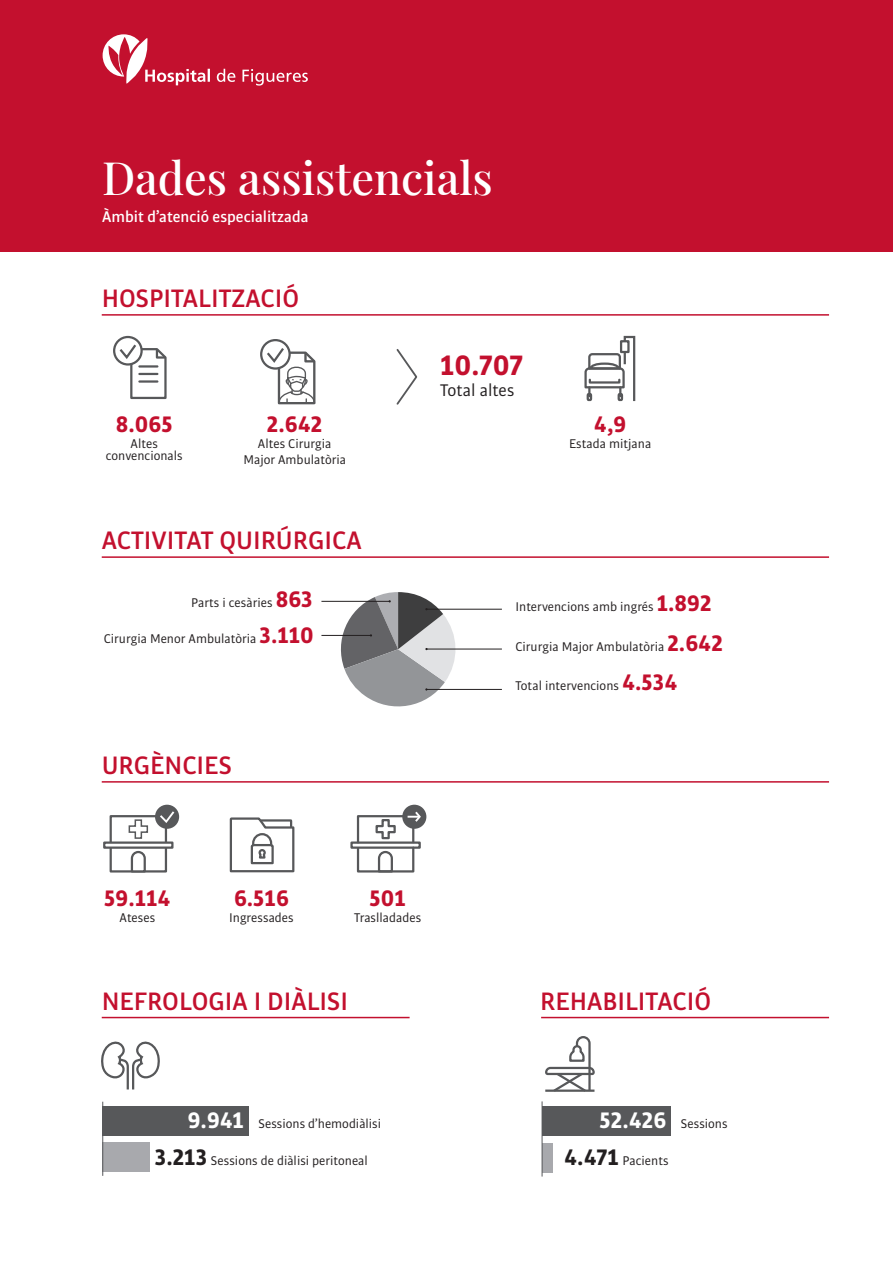
<style>
.page{position:relative;width:893px;height:1263px;background:#fff}
.page>*{position:absolute;margin:0;border:0;box-sizing:border-box;transform-origin:0 0}
.t1{font:500 45px "Playfair Display";color:#fff}
.t2{font:700 30px "Bulo";color:#c3102e}
.t3{font:500 27px "Bulo";color:#c3102e}
.t4{font:700 24px "Bulo";color:#c3102e}
.t5{font:18px "Bulo";color:#231f20}
.t6{font:500 16.5px "Bulo";color:#fff}
.t7{font:13.5px/12px "Bulo";color:#231f20;text-align:center}
.s1{font-weight:700;font-size:24px;color:#c3102e}
.s2{font-weight:700;font-size:24px;color:#fff}
.s3{font-weight:700;font-size:24px}
</style>
<div class="page">
<div style="left:542px;top:1143px;width:11px;height:29px;background:#a8a9ad"></div>
<div style="left:542px;top:1106px;width:129px;height:30px;background:#57585a"></div>
<div style="left:103px;top:1142px;width:47px;height:30px;background:#a8a9ad"></div>
<div style="left:103px;top:1106px;width:146px;height:30px;background:#57585a"></div>
<div style="left:0;top:0;width:893px;height:251px;background:#c3102e"></div>
<svg style="left:114px;top:337px;width:28px;height:27px"></svg>
<div style="left:113px;top:336px;width:30px;height:30px;border:2px solid #57585a;border-radius:50%"></div>
<svg style="left:117px;top:342px;width:50px;height:58px"></svg>
<hr style="left:102px;top:314px;width:727px;height:2px;background:#c3102e">
<svg style="left:584px;top:335px;width:52px;height:67px"></svg>
<div style="left:589px;top:379px;width:31px;height:5px;border:2px solid #57585a"></div>
<hr style="left:102px;top:781px;width:727px;height:2px;background:#c3102e">
<hr style="left:102px;top:556px;width:727px;height:2px;background:#c3102e">
<hr style="left:102px;top:1017px;width:308px;height:1px;background:#c3102e">
<hr style="left:541px;top:1017px;width:288px;height:1px;background:#c3102e">
<hr style="left:426px;top:609px;width:76px;height:1px;background:#231f20">
<svg style="left:103px;top:34px;width:107px;height:51px"></svg>
<svg style="left:217px;top:69px;width:91px;height:17px"></svg>
<svg style="left:103px;top:841px;width:5px;height:8px"></svg>
<div style="left:155px;top:805px;width:24px;height:24px;background:#57585a;border-radius:50%"></div>
<svg style="left:108px;top:809px;width:68px;height:64px"></svg>
<div style="left:350px;top:841px;width:71px;height:8px;border:2px solid #57585a"></div>
<div style="left:402px;top:805px;width:24px;height:24px;background:#57585a;border-radius:50%"></div>
<svg style="left:356px;top:809px;width:66px;height:64px"></svg>
<svg style="left:101px;top:1041px;width:59px;height:49px"></svg>
<hr style="left:102px;top:1102px;width:1px;height:74px;background:#57585a">
<hr style="left:542px;top:1101px;width:1px;height:75px;background:#57585a">
<svg style="left:545px;top:1037px;width:50px;height:55px"></svg>
<hr style="left:321px;top:601px;width:69px;height:1px;background:#231f20">
<hr style="left:321px;top:635px;width:50px;height:1px;background:#231f20">
<hr style="left:426px;top:649px;width:76px;height:1px;background:#231f20">
<hr style="left:426px;top:689px;width:76px;height:1px;background:#231f20">
<svg style="left:334px;top:592px;width:126px;height:115px"></svg>
<svg style="left:396px;top:349px;width:22px;height:56px"></svg>
<svg style="left:229px;top:817px;width:66px;height:56px"></svg>
<svg style="left:261px;top:340px;width:29px;height:28px"></svg>
<div style="left:260px;top:339px;width:31px;height:31px;border:2px solid #57585a;border-radius:50%"></div>
<svg style="left:265px;top:345px;width:51px;height:60px"></svg>
<h1 class="t1" style="left:102px;top:143px;width:392px">Dades assistencials</h1>
<p class="t6" style="left:102px;top:207px;width:208px">Àmbit d’atenció especialitzada</p>
<h3 class="t3" style="left:102px;top:281px;width:199px">HOSPITALITZACIÓ</h3>
<h3 class="t4" style="left:116px;top:408px;width:58px">8.065</h3>
<p class="t7" style="left:106px;top:437px;width:78px">Altes convencionals</p>
<h3 class="t4" style="left:267px;top:408px;width:57px">2.642</h3>
<p class="t7" style="left:243px;top:435px;width:104px;line-height:16.2px">Altes Cirurgia<br>Major Ambulatòria</p>
<h3 class="t3" style="left:102px;top:523px;width:262px">ACTIVITAT QUIRÚRGICA</h3>
<p class="t7" style="left:191px;top:596px;width:123px">Parts i cesàries <span class="s1">863</span></p>
<p class="t7" style="left:104px;top:632px;width:211px">Cirurgia Menor Ambulatòria <span class="s1">3.110</span></p>
<h3 class="t3" style="left:102px;top:748px;width:132px">URGÈNCIES</h3>
<h2 class="t2" style="left:440px;top:346px;width:84px">10.707</h2>
<h3 class="t5" style="left:440px;top:379px;width:76px">Total altes</h3>
<h3 class="t4" style="left:594px;top:408px;width:34px">4,9</h3>
<p class="t7" style="left:569px;top:437px;width:84px">Estada mitjana</p>
<p class="t7" style="left:515px;top:600px;width:198px">Intervencions amb ingrés <span class="s1">1.892</span></p>
<p class="t7" style="left:515px;top:640px;width:209px">Cirurgia Major Ambulatòria <span class="s1">2.642</span></p>
<p class="t7" style="left:515px;top:680px;width:164px">Total intervencions <span class="s1">4.534</span></p>
<h3 class="t4" style="left:104px;top:882px;width:68px">59.114</h3>
<p class="t7" style="left:120px;top:911px;width:37px">Ateses</p>
<h3 class="t4" style="left:234px;top:882px;width:56px">6.516</h3>
<p class="t7" style="left:229px;top:911px;width:66px">Ingressades</p>
<h3 class="t4" style="left:370px;top:882px;width:38px">501</h3>
<p class="t7" style="left:354px;top:911px;width:69px">Traslladades</p>
<h3 class="t3" style="left:102px;top:984px;width:248px">NEFROLOGIA I DIÀLISI</h3>
<h3 class="t3" style="left:540px;top:984px;width:173px">REHABILITACIÓ</h3>
<p class="t7" style="left:188px;top:1117px;width:195px"><span class="s2">9.941</span> Sessions d’hemodiàlisi</p>
<p class="t7" style="left:155px;top:1154px;width:215px"><span class="s3">3.213</span> Sessions de diàlisi peritoneal</p>
<p class="t7" style="left:599px;top:1117px;width:130px"><span class="s2">52.426</span> Sessions</p>
<p class="t7" style="left:564px;top:1154px;width:106px"><span class="s3">4.471</span> Pacients</p>
</div>
